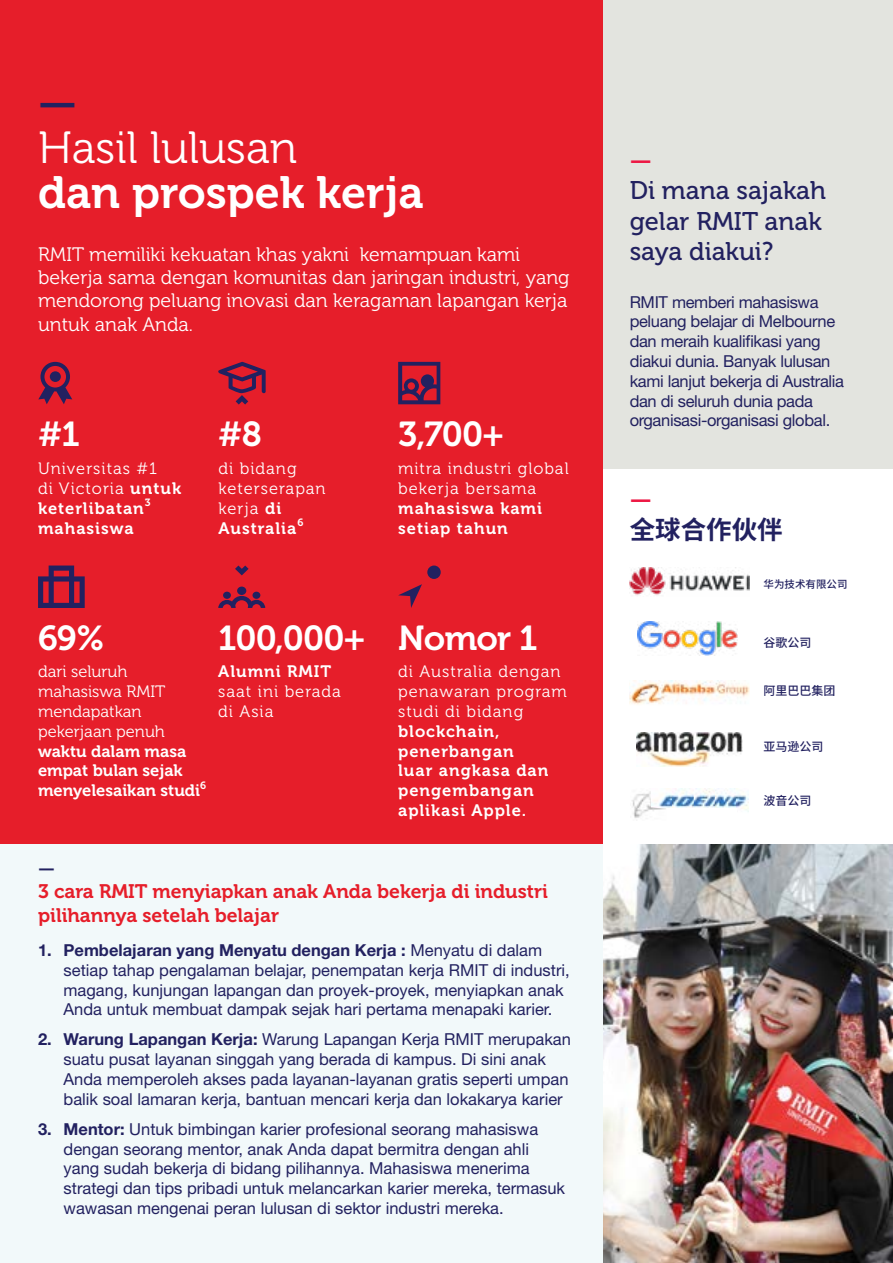
<style>
.page{position:relative;width:893px;height:1263px;background:#e61e2a}
.page>*{position:absolute;margin:0;border:0;box-sizing:border-box;transform-origin:0 0}
.t1{font:45px "Museo 700";color:#fff}
.t2{font:45px "Museo 300";color:#fff}
.t3{font:45px "Museo 700";color:#222160}
.t4{font:34.5px "Museo 700";letter-spacing:-.02em;color:#fff}
.t5{font:25.5px/30.6px "Museo 500";color:#222160}
.t6{font:700 25.5px "Source Han Sans CN";color:#222160}
.t7{font:25.5px "Museo 700";color:#ed1844}
.t8{font:19.5px/23.4px "Museo 300";color:#fff}
.t9{font:19.5px/23.4px "Museo 700";color:#e61e2a}
.t10{font:19.5px "Museo 700";color:#222160}
.t11{font:16.5px/19.8px "Helvetica Neue LT Pro";color:#222160}
.t12{font:16.5px/19.8px "Helvetica Neue LT Pro";letter-spacing:-.02em;color:#222160}
.t13{font:16.5px/19.8px "Museo 300";letter-spacing:.06em;color:#fff}
.t14{font:16.5px/19.8px "Museo 700";letter-spacing:.06em;color:#fff}
.t15{font:16.5px/19.8px "Museo 300";color:#fff}
.t16{font:16.5px/19.8px "Museo 700";color:#fff}
.t17{font:500 12px "Source Han Sans CN";color:#222160}
.t18{font:500 10.5px "Source Han Sans CN";color:#222160}
.t19{font:10.5px "Museo 700";color:#fff}
.s1{font-family:"Museo 700"}
.s2{font-weight:700}
</style>
<div class="page">
<div style="left:603px;top:468px;width:290px;height:377px;background:#fff"></div>
<div style="left:603px;top:0;width:290px;height:468px;background:#e3e4df"></div>
<div style="left:0;top:845px;width:603px;height:418px;background:#f2f9fa"></div>
<img style="left:603px;top:845px;width:290px;height:418px">
<img style="left:630px;top:567px;width:119px;height:28px">
<img style="left:630px;top:680px;width:119px;height:25px">
<img style="left:638px;top:621px;width:99px;height:34px">
<svg style="left:636px;top:732px;width:107px;height:20px"></svg>
<img style="left:637px;top:733px;width:105px;height:33px">
<svg style="left:38px;top:362px;width:34px;height:42px"></svg>
<div style="left:50px;top:371px;width:11px;height:11px;background:#222160;border-radius:50%"></div>
<svg style="left:218px;top:362px;width:48px;height:43px"></svg>
<svg style="left:398px;top:362px;width:42px;height:42px"></svg>
<svg style="left:38px;top:565px;width:47px;height:43px"></svg>
<svg style="left:218px;top:596px;width:47px;height:12px"></svg>
<div style="left:223px;top:592px;width:8px;height:7px;background:#222160;border-radius:50%"></div>
<div style="left:252px;top:592px;width:8px;height:7px;background:#222160;border-radius:50%"></div>
<div style="left:237px;top:587px;width:9px;height:8px;background:#222160;border-radius:50%"></div>
<svg style="left:235px;top:565px;width:14px;height:10px"></svg>
<svg style="left:398px;top:584px;width:24px;height:24px"></svg>
<div style="left:427px;top:565px;width:14px;height:14px;background:#222160;border-radius:50%"></div>
<img style="left:632px;top:789px;width:117px;height:29px">
<h1 class="t3" style="left:38px;top:78px;width:40px">—</h1>
<h1 class="t2" style="left:38px;top:124px;width:261px">Hasil lulusan</h1>
<h1 class="t1" style="left:38px;top:168px;width:387px">dan prospek kerja</h1>
<p class="t8" style="left:38px;top:243px;width:533px">RMIT memiliki kekuatan khas yakni kemampuan kami bekerja sama dengan komunitas dan jaringan industri, yang mendorong peluang inovasi dan keragaman lapangan kerja untuk anak Anda.</p>
<h2 class="t4" style="left:38px;top:415px;width:43px">#1</h2>
<p class="t13" style="left:38px;top:459px;width:145px">Universitas #1<br>di Victoria <span class="s1">untuk</span></p>
<p class="t14" style="left:38px;top:498px;width:107px">keterlibatan</p>
<p class="t19" style="left:145px;top:497px;width:7px">3</p>
<p class="t14" style="left:38px;top:518px;width:97px">mahasiswa</p>
<h2 class="t4" style="left:218px;top:415px;width:45px">#8</h2>
<p class="t13" style="left:218px;top:459px;width:109px">di bidang keterserapan kerja <span class="s1">di</span></p>
<p class="t14" style="left:218px;top:518px;width:79px">Australia</p>
<p class="t19" style="left:297px;top:517px;width:8px">6</p>
<h2 class="t4" style="left:398px;top:415px;width:107px">3,700+</h2>
<p class="t13" style="left:398px;top:459px;width:172px">mitra industri global bekerja bersama</p>
<p class="t14" style="left:398px;top:498px;width:145px">mahasiswa kami setiap tahun</p>
<h2 class="t4" style="left:38px;top:619px;width:68px">69%</h2>
<p class="t15" style="left:38px;top:662px;width:129px">dari seluruh mahasiswa RMIT mendapatkan pekerjaan penuh</p>
<p class="t16" style="left:38px;top:741px;width:164px">waktu dalam masa empat bulan sejak menyelesaikan studi</p>
<p class="t19" style="left:200px;top:779px;width:8px">6</p>
<h2 class="t4" style="left:218px;top:619px;width:149px">100,000+</h2>
<p class="t14" style="left:218px;top:662px;width:115px">Alumni RMIT</p>
<p class="t13" style="left:218px;top:682px;width:124px">saat ini berada di Asia</p>
<h2 class="t4" style="left:398px;top:619px;width:141px">Nomor 1</h2>
<p class="t13" style="left:398px;top:662px;width:170px">di Australia dengan penawaran program studi di bidang</p>
<p class="t14" style="left:398px;top:721px;width:152px">blockchain, penerbangan luar angkasa dan pengembangan aplikasi Apple.</p>
<p class="t10" style="left:38px;top:857px;width:18px">—</p>
<p class="t9" style="left:38px;top:880px;width:511px">3 cara RMIT menyiapkan anak Anda bekerja di industri pilihannya setelah belajar</p>
<p class="t11" style="left:64px;top:940px;width:508px;text-indent:-26px"><span class="s2">1. Pembelajaran yang Menyatu dengan Kerja :</span> Menyatu di dalam setiap tahap pengalaman belajar, penempatan kerja RMIT di industri, magang, kunjungan lapangan dan proyek-proyek, menyiapkan anak Anda untuk membuat dampak sejak hari pertama menapaki karier.</p>
<p class="t11" style="left:64px;top:1029px;width:509px;text-indent:-26px"><span class="s2">2. Warung Lapangan Kerja:</span> Warung Lapangan Kerja RMIT merupakan suatu pusat layanan singgah yang berada di kampus. Di sini anak Anda memperoleh akses pada layanan-layanan gratis seperti umpan balik soal lamaran kerja, bantuan mencari kerja dan lokakarya karier</p>
<p class="t11" style="left:64px;top:1119px;width:503px;text-indent:-26px"><span class="s2">3. Mentor:</span> Untuk bimbingan karier profesional seorang mahasiswa dengan seorang mentor, anak Anda dapat bermitra dengan ahli yang sudah bekerja di bidang pilihannya. Mahasiswa menerima strategi dan tips pribadi untuk melancarkan karier mereka, termasuk wawasan mengenai peran lulusan di sektor industri mereka.</p>
<h3 class="t7" style="left:630px;top:146px;width:24px">—</h3>
<h3 class="t5" style="left:630px;top:176px;width:198px">Di mana sajakah gelar RMIT anak saya diakui?</h3>
<p class="t12" style="left:630px;top:292px;width:216px">RMIT memberi mahasiswa peluang belajar di Melbourne dan meraih kualifikasi yang diakui dunia. Banyak lulusan kami lanjut bekerja di Australia dan di seluruh dunia pada organisasi-organisasi global.</p>
<h3 class="t7" style="left:630px;top:485px;width:24px">—</h3>
<h3 class="t6" style="left:630px;top:515px;width:155px">全球合作伙伴</h3>
<p class="t18" style="left:763px;top:578px;width:85px">华为技术有限公司</p>
<p class="t17" style="left:763px;top:636px;width:49px">谷歌公司</p>
<p class="t17" style="left:763px;top:683px;width:73px">阿里巴巴集团</p>
<p class="t17" style="left:763px;top:740px;width:61px">亚马逊公司</p>
<p class="t17" style="left:763px;top:794px;width:49px">波音公司</p>
</div>
